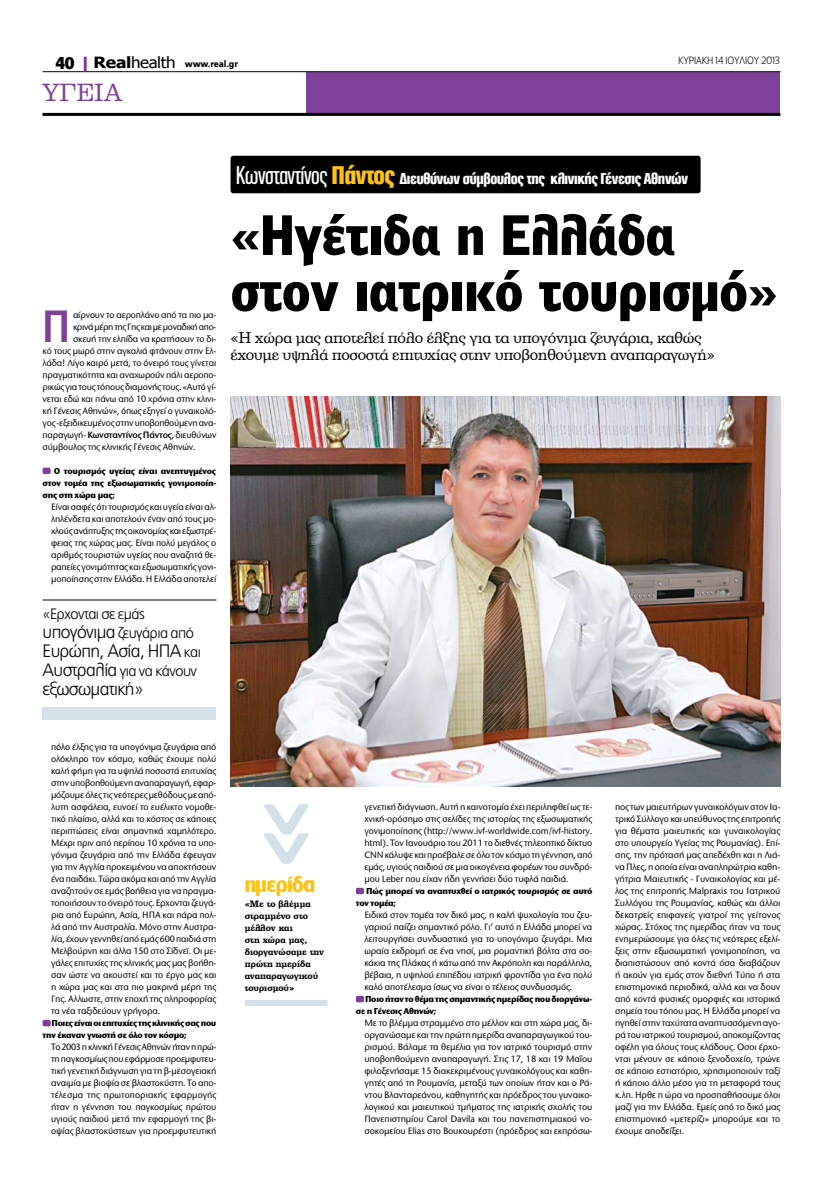
<style>
.page{position:relative;width:823px;height:1191px;background:#fff}
.page>*{position:absolute;margin:0;border:0;box-sizing:border-box;transform-origin:0 0}
.t1{font:900 54px/56px "PF Bell Gothic Text";letter-spacing:-.01em;color:#000;scale:.95 1}
.t2{font:500 42px "PF Lounge";color:#7f4098}
.t3{font:24px "PF Clarendon";color:#7f4098;scale:.96 1}
.t4{font:700 21px "PF Lounge";letter-spacing:-.02em;color:#ffc20e}
.t5{font:300 18px "PF Catalog";letter-spacing:-.035em;color:#000}
.t6{font:900 16px "PF Akzidenz Text Cond";letter-spacing:-.025em;color:#fff;scale:.95 1}
.t7{font:700 16px "PF Lounge";color:#000}
.t8{font:15px/17px "PF Clarendon";letter-spacing:-.02em;color:#000}
.t9{font:300 15px/19px "PF Catalog";letter-spacing:-.035em;color:#000}
.t10{font:300 10px "PF Lounge";letter-spacing:-.02em;color:#000;scale:.96 1}
.t11{font:500 9.6px/12px "Stone Sans ITC Hel";letter-spacing:-.02em;color:#000;text-align:justify;scale:.96 1}
.t12{font:500 9.6px/12px "Stone Sans ITC Hel";letter-spacing:-.02em;color:#000;text-align:justify}
.t13{font:500 9.6px "Stone Sans ITC Hel";letter-spacing:-.04em;color:#000;scale:.96 1}
.t14{font:700 9px/12px "Stone Sans ITC Hel";letter-spacing:-.03em;color:#000;scale:.96 1}
.t15{font:700 9px/12px "PF Clarendon";color:#000;scale:.94 1}
.t16{font:900 9px "PF Catalog";letter-spacing:-.02em;color:#000;scale:.96 1}
.s1{font-family:"Tahoma";font-weight:700;font-size:15.5px}
.s2{font-family:"Tahoma";font-weight:400;font-size:15.5px}
.s3{font-weight:600}
.s4{font-size:18px}
.s5{font-size:15px}
.s6{font-weight:400;font-size:26px}
.s7{font-size:26px;color:#ffc20e}
</style>
<div class="page">
<div style="left:306px;top:72px;width:474px;height:41px;background:#7f4098"></div>
<hr style="left:43px;top:71px;width:737px;height:1px;background:#000">
<hr style="left:43px;top:113px;width:737px;height:3px;background:#000">
<hr style="left:84px;top:57px;width:3px;height:14px;background:#7f4098">
<img style="left:230px;top:397px;width:550px;height:389px">
<div style="left:43px;top:467px;width:8px;height:7px;background:#7f4098;border-radius:2px"></div>
<div style="left:43px;top:1019px;width:8px;height:7px;background:#7f4098;border-radius:2px"></div>
<div style="left:356px;top:887px;width:8px;height:7px;background:#7f4098;border-radius:2px"></div>
<div style="left:356px;top:995px;width:8px;height:7px;background:#7f4098;border-radius:2px"></div>
<div style="left:43px;top:707px;width:173px;height:13px;background:#d3e0e7"></div>
<hr style="left:43px;top:600px;width:173px;height:1px;background:#000">
<div style="left:230px;top:156px;width:470px;height:37px;background:#000;border-radius:3px"></div>
<div style="left:244px;top:1000px;width:83px;height:6px;background:#d3e0e7"></div>
<svg style="left:263px;top:804px;width:46px;height:60px"></svg>
<p class="t16" style="left:94px;top:59px;width:152px"><span class="s1">Real</span><span class="s2">health</span> www.real.gr</p>
<p class="t10" style="left:677px;top:55px;width:108px">κυριακη 14 Ι ουλιου 2013</p>
<h3 class="t7" style="left:55px;top:54px;width:20px">40</h3>
<h3 class="t3" style="left:43px;top:80px;width:80px">υγεια</h3>
<h2 class="t2" style="left:43px;top:303px;width:29px">Π</h2>
<p class="t11" style="left:73px;top:309px;width:151px">αίρνουν το αεροπλάνο από τα πιο μα-</p>
<p class="t13" style="left:73px;top:321px;width:151px">κρινά μέρη της Γης και με μοναδική απο-</p>
<p class="t11" style="left:73px;top:333px;width:151px">σκευή την ελπίδα να κρατήσουν το δι-</p>
<p class="t11" style="left:43px;top:345px;width:182px">κό τους μωρό στην αγκαλιά φτάνουν στην Ελ-</p>
<p class="t11" style="left:43px;top:357px;width:182px">λάδα! Λίγο καιρό μετά, το όνειρό τους γίνεται</p>
<p class="t11" style="left:43px;top:369px;width:182px">πραγματικότητα και αναχωρούν πάλι αεροπο-</p>
<p class="t11" style="left:43px;top:381px;width:182px">ρικώς για τους τόπους διαμονής τους. «Αυτό γί-</p>
<p class="t11" style="left:43px;top:393px;width:182px">νεται εδώ και πάνω από 10 χρόνια στην κλινι-</p>
<p class="t11" style="left:43px;top:405px;width:182px">κή Γένεσις Αθηνών», όπως εξηγεί ο γυναικολό-</p>
<p class="t11" style="left:43px;top:417px;width:182px">γος -εξειδικευμένος στην υποβοηθούμενη ανα-</p>
<p class="t11" style="left:43px;top:429px;width:182px">παραγωγή- <span class="s3">Κωνσταντίνος Πάντος</span>, διευθύνων</p>
<p class="t11" style="left:43px;top:441px;width:161px">σύμβουλος της κλινικής Γένεσις Αθηνών.</p>
<p class="t14" style="left:43px;top:465px;width:182px;text-align:justify;text-indent:11px">Ο τουρισμός υγείας είναι ανεπτυγμένος στον τομέα της εξωσωματικής γονιμοποίη&shy;σης στη χώρα μας;</p>
<p class="t11" style="left:51px;top:501px;width:174px">Είναι σαφές ότι τουρισμός και υγεία είναι αλ&shy;ληλένδετα και αποτελούν έναν από τους μο&shy;χλούς ανάπτυξης της οικονομίας και εξωστρέ&shy;φειας της χώρας μας. Είναι πολύ μεγάλος ο αριθμός τουριστών υγείας που αναζητά θε&shy;ραπείες γονιμότητας και εξωσωματικής γονι&shy;μοποίησης στην Ελλάδα. Η Ελλάδα αποτελεί</p>
<h3 class="t9" style="left:43px;top:604px;width:153px">«Ερχονται σε εμάς <span class="s4">υπογόνιμα</span> ζευγάρια από</h3>
<h3 class="t5" style="left:43px;top:640px;width:160px">Ευρώπη, Ασία, ΗΠΑ <span class="s5">και</span></h3>
<h3 class="t9" style="left:43px;top:661px;width:156px"><span class="s4">Αυστραλία</span> για να κάνουν</h3>
<h3 class="t5" style="left:43px;top:678px;width:103px">εξωσωματική»</h3>
<h3 class="t6" style="left:236px;top:170px;width:477px"><span class="s6">Κωνσταντίνος</span> <span class="s7">Πάντος</span> Διευθύνων σύμβουλος της κλινικής Γένεσις Αθηνών</h3>
<h1 class="t1" style="left:230px;top:206px;width:576px">«Ηγέτιδα η Ελλάδα στον ιατρικό τουρισμό»</h1>
<h3 class="t8" style="left:230px;top:330px;width:485px">«Η χώρα μας αποτελεί πόλο έλξης για τα υπογόνιμα ζευγάρια, καθώς έχουμε υψηλά ποσοστά επιτυχίας στην υποβοηθούμενη αναπαραγωγή»</h3>
<p class="t11" style="left:51px;top:741px;width:174px">πόλο έλξης για τα υπογόνιμα ζευγάρια από ολόκληρο τον κόσμο, καθώς έχουμε πολύ καλή φήμη για τα υψηλά ποσοστά επιτυχίας στην υποβοηθούμενη αναπαραγωγή, εφαρ&shy;μόζουμε όλες τις νεότερες μεθόδους με από&shy;λυτη ασφάλεια, ευνοεί το ευέλικτο νομοθε&shy;τικό πλαίσιο, αλλά και το κόστος σε κάποιες περιπτώσεις είναι σημαντικά χαμηλότερο.<br>Μέχρι πριν από περίπου 10 χρόνια τα υπο&shy;γόνιμα ζευγάρια από την Ελλάδα έφευγαν για την Αγγλία προκειμένου να αποκτήσουν ένα παιδάκι. Τώρα ακόμα και από την Αγγλία αναζητούν σε εμάς βοήθεια για να πραγμα&shy;τοποιήσουν το όνειρό τους. Ερχονται ζευγά&shy;ρια από Ευρώπη, Ασία, ΗΠΑ και πάρα πολ&shy;λά από την Αυστραλία. Μόνο στην Αυστρα&shy;λία, έχουν γεννηθεί από εμάς 600 παιδιά στη Μελβούρνη και άλλα 150 στο Σίδνεϊ. Οι με&shy;γάλες επιτυχίες της κλινικής μας μας βοήθη&shy;σαν ώστε να ακουστεί και το έργο μας και η χώρα μας και στα πιο μακρινά μέρη της Γης. Αλλωστε, στην εποχή της πληροφορίας τα νέα ταξιδεύουν γρήγορα.</p>
<p class="t14" style="left:43px;top:1017px;width:182px;text-indent:9px">Ποιες είναι οι επιτυχίες της κλινικής σας που την έκαναν γνωστή σε όλο τον κόσμο;</p>
<p class="t11" style="left:51px;top:1041px;width:174px">Το 2003 η κλινική Γένεσις Αθηνών ήταν η πρώ&shy;τη παγκοσμίως που εφάρμοσε προεμφυτευ&shy;τική γενετική διάγνωση για τη β-μεσογειακή αναιμία με βιοψία σε βλαστοκύστη. Το απο&shy;τέλεσμα της πρωτοποριακής εφαρμογής ήταν η γέννηση του παγκοσμίως πρώτου υγιούς παιδιού μετά την εφαρμογή της βι&shy;οψίας βλαστοκύστεων για προεμφυτευτική</p>
<h3 class="t4" style="left:244px;top:872px;width:72px">ημερίδα</h3>
<p class="t15" style="left:244px;top:898px;width:86px">«Με το βλέμμα στραμμένο στο μέλλον και<br>στη χώρα μας, διοργανώσαμε την πρώτη ημερίδα αναπαραγωγικού τουρισμού»</p>
<p class="t11" style="left:364px;top:801px;width:239px">γενετική διάγνωση. Αυτή η καινοτομία έχει περιληφθεί ως τε&shy;χνική-ορόσημο στις σελίδες της ιστορίας της εξωσωματικής γονιμοποίησης (http://www.ivf-worldwide.com/ivf-history. html). Τον Ιανουάριο του 2011 το διεθνές τηλεοπτικό δίκτυο CNN κάλυψε και προέβαλε σε όλο τον κόσμο τη γέννηση, από εμάς, υγιούς παιδιού σε μια οικογένεια φορέων του συνδρό&shy;μου Leber που είχαν ήδη γεννήσει δύο τυφλά παιδιά.</p>
<p class="t14" style="left:356px;top:885px;width:248px;text-indent:10px">Πώς μπορεί να αναπτυχθεί ο ιατρικός τουρισμός σε αυτό τον τομέα;</p>
<p class="t11" style="left:364px;top:909px;width:239px">Ειδικά στον τομέα τον δικό μας, η καλή ψυχολογία του ζευ&shy;γαριού παίζει σημαντικό ρόλο. Γι’ αυτό η Ελλάδα μπορεί να λειτουργήσει συνδυαστικά για το υπογόνιμο ζευγάρι. Μια ωραία εκδρομή σε ένα νησί, μια ρομαντική βόλτα στα σο&shy;κάκια της Πλάκας ή κάτω από την Ακρόπολη και παράλληλα, βέβαια, η υψηλού επιπέδου ιατρική φροντίδα για ένα πολύ καλό αποτέλεσμα ίσως να είναι ο τέλειος συνδυασμός.</p>
<p class="t14" style="left:356px;top:993px;width:248px;text-indent:9px">Ποιο ήταν το θέμα της σημαντικής ημερίδας που διοργάνω&shy;σε η Γένεσις Αθηνών;</p>
<p class="t12" style="left:364px;top:1017px;width:229px">Με το βλέμμα στραμμένο στο μέλλον και στη χώρα μας, δι&shy;οργανώσαμε και την πρώτη ημερίδα αναπαραγωγικού του&shy;ρισμού. Βάλαμε τα θεμέλια για τον ιατρικό τουρισμό στην υποβοηθούμενη αναπαραγωγή. Στις 17, 18 και 19 Μαΐου φιλοξενήσαμε 15 διακεκριμένους γυναικολόγους και καθη&shy;γητές από τη Ρουμανία, μεταξύ των οποίων ήταν και ο Ρά&shy;ντου Βλανταρεάνου, καθηγητής και πρόεδρος του γυναικο&shy;λογικού και μαιευτικού τμήματος της ιατρικής σχολής του Πανεπιστημίου Carol Davila και του πανεπιστημιακού νο&shy;σοκομείου Elias στο Βουκουρέστι (πρόεδρος και εκπρόσω-</p>
<p class="t12" style="left:614px;top:801px;width:167px">πος των μαιευτήρων γυναικολόγων στον Ια&shy;τρικό Σύλλογο και υπεύθυνος της επιτροπής για θέματα μαιευτικής και γυναικολογίας στο υπουργείο Υγείας της Ρουμανίας). Επί&shy;σης, την πρότασή μας απεδέχθη και η Λιά&shy;να Πλες, η οποία είναι αναπληρώτρια καθη&shy;γήτρια Μαιευτικής - Γυναικολογίας και μέ&shy;λος της επιτροπής Malpraxis του Ιατρικού Συλλόγου της Ρουμανίας, καθώς και άλλοι δεκατρείς επιφανείς γιατροί της γείτονος χώρας. Στόχος της ημερίδας ήταν να τους ενημερώσουμε για όλες τις νεότερες εξελί&shy;ξεις στην εξωσωματική γονιμοποίηση, να διαπιστώσουν από κοντά όσα διαβάζουν ή ακούν για εμάς στον διεθνή Τύπο ή στα επιστημονικά περιοδικά, αλλά και να δουν από κοντά φυσικές ομορφιές και ιστορικά σημεία του τόπου μας. Η Ελλάδα μπορεί να ηγηθεί στην ταχύτατα αναπτυσσόμενη αγο&shy;ρά του ιατρικού τουρισμού, αποκομίζοντας οφέλη για όλους τους κλάδους. Οσοι έρχο&shy;νται μένουν σε κάποιο ξενοδοχείο, τρώνε σε κάποιο εστιατόριο, χρησιμοποιούν ταξί ή κάποιο άλλο μέσο για τη μεταφορά τους κ.λπ. Ηρθε η ώρα να προσπαθήσουμε όλοι μαζί για την Ελλάδα. Εμείς από το δικό μας επιστημονικό «μετερίζι» μπορούμε και το έχουμε αποδείξει.</p>
</div>
